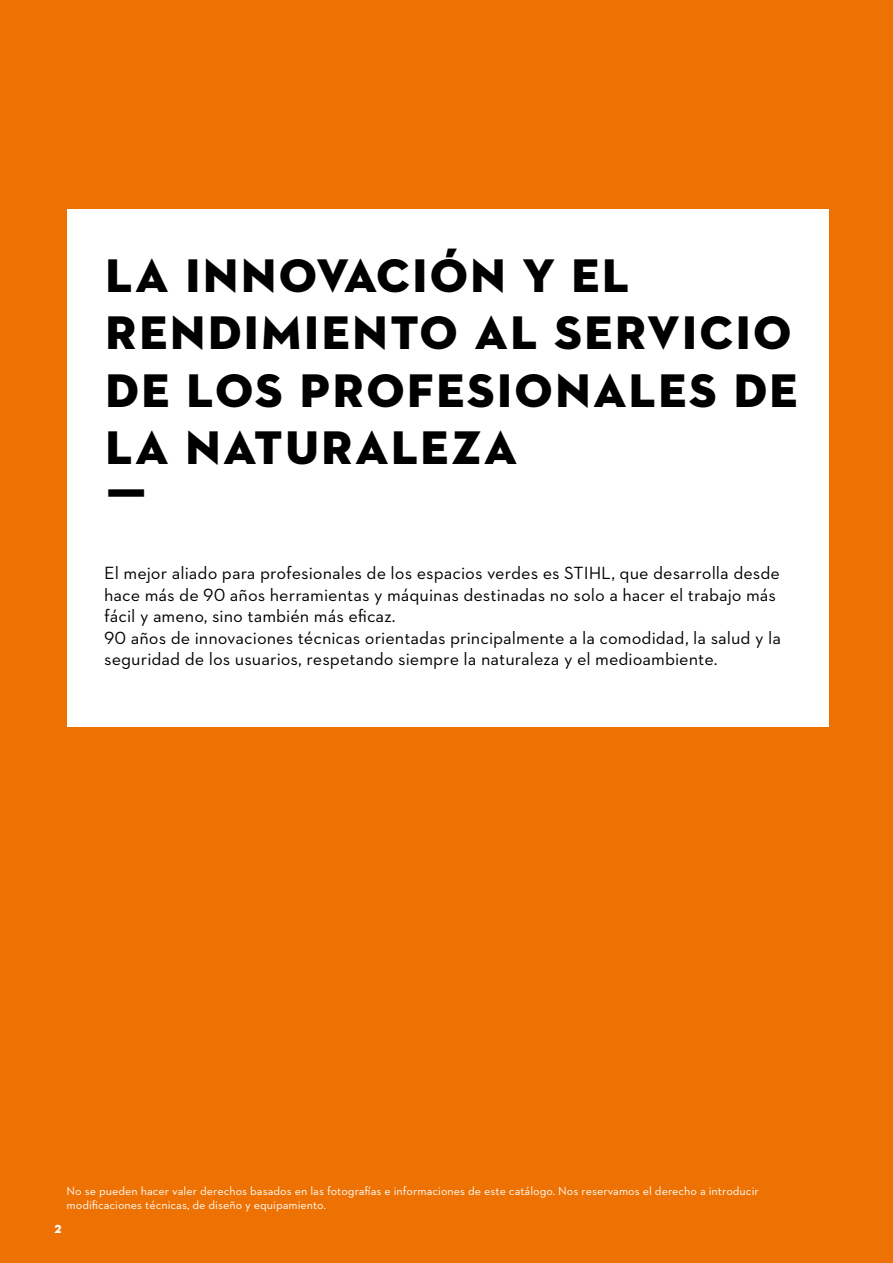
<style>
.page{position:relative;width:893px;height:1263px;background:#ee7203}
.page>*{position:absolute;margin:0;border:0;box-sizing:border-box;transform-origin:0 0}
.t1{font:48px/57.6px "STIHL Contraface Display Titling";color:#000}
.t2{font:18px/21.6px "STIHL Contraface Text";color:#000}
.t3{font:12px/14.4px "STIHL Contraface Text";color:#fff}
.t4{font:12px "STIHL Contraface Display Titling";color:#fff}
</style>
<div class="page">
<div style="left:67px;top:209px;width:761px;height:517px;background:#fff"></div>
<h1 class="t1" style="left:104px;top:247px;width:696px">LA INNOVACIÓN Y EL<br>RENDIMIENTO AL SERVICIO<br>DE LOS PROFESIONALES DE<br>LA NATURALEZA<br>Ƒ</h1>
<p class="t2" style="left:104px;top:562px;width:678px">El mejor aliado para profesionales de los espacios verdes es STIHL, que desarrolla desde hace más de 90 años herramientas y máquinas destinadas no solo a hacer el trabajo más fácil y ameno, sino también más eficaz.<br>90 años de innovaciones técnicas orientadas principalmente a la comodidad, la salud y la seguridad de los usuarios, respetando siempre la naturaleza y el medioambiente.</p>
<p class="t3" style="left:67px;top:1183px;width:694px">No se pueden hacer valer derechos basados en las fotografías e informaciones de este catálogo. Nos reservamos el derecho a introducir modificaciones técnicas, de diseño y equipamiento.</p>
<p class="t4" style="left:54px;top:1221px;width:9px">2</p>
</div>
